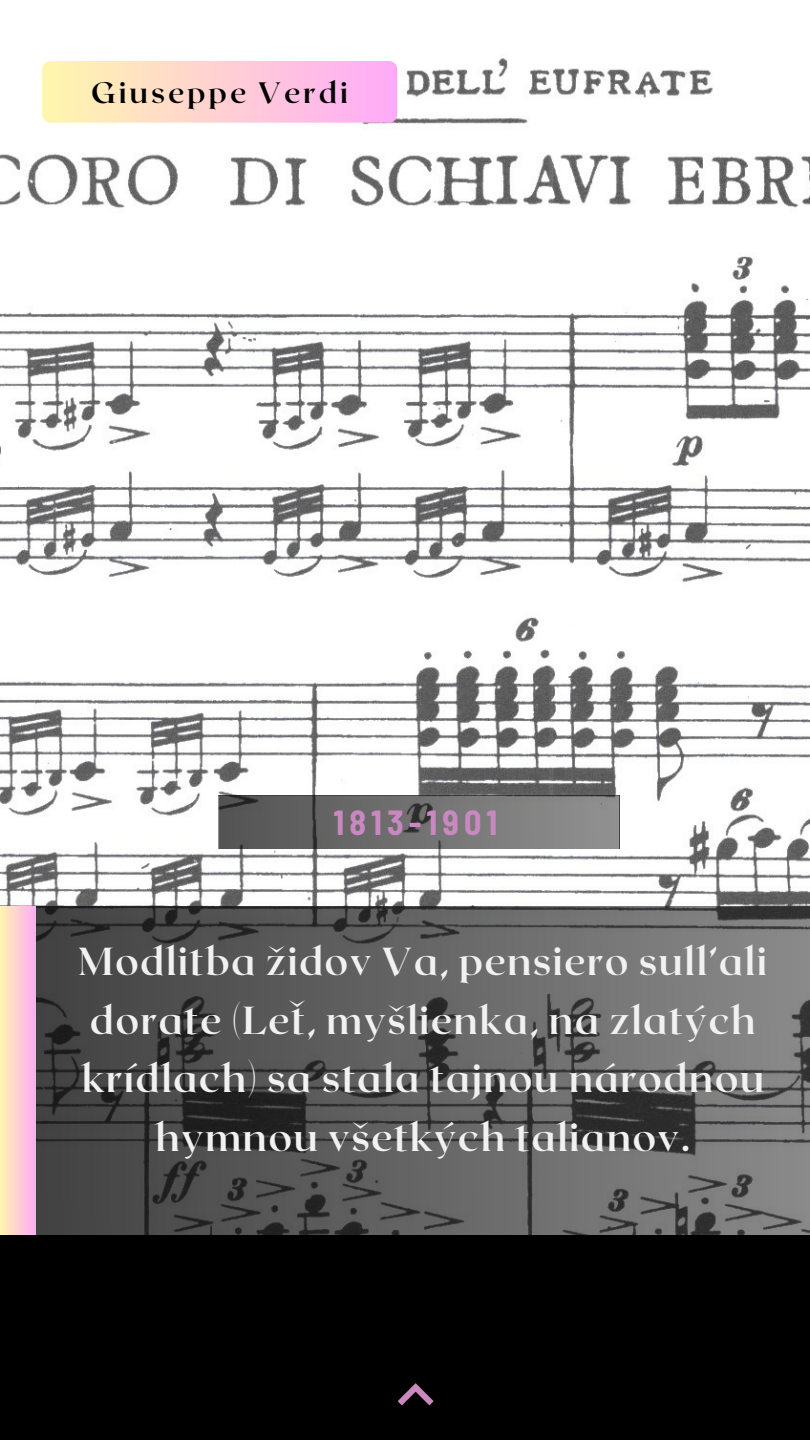
<style>
.page{position:relative;width:810px;height:1440px;background:#fff}
.page>*{position:absolute;margin:0;border:0;box-sizing:border-box;transform-origin:0 0}
.t1{font:700 39px/58.5px "Roxborough CF";letter-spacing:.03em;color:#f1f1f1;text-align:center}
.t2{font:700 semi-condensed 34px "Barlow";letter-spacing:.15em;color:#c989c0}
.t3{font:700 29.5px "Roxborough CF";letter-spacing:.1em;color:#000}
</style>
<div class="page">
<img style="left:0;top:58px;width:810px;height:849px">
<svg style="left:36px;top:907px;width:774px;height:328px;background:#5a5a5a"></svg>
<div style="left:0;top:907px;width:36px;height:382px;background:linear-gradient(to right,#fff4b0,#ffaef5)"></div>
<div style="left:0;top:1235px;width:810px;height:205px;background:#000"></div>
<svg style="left:219px;top:795px;width:400px;height:54px;background:#6d6d6d"></svg>
<svg style="left:398px;top:1383px;width:36px;height:22px"></svg>
<div style="left:42px;top:61px;width:355px;height:62px;background:linear-gradient(to right,#fff7ad,#ffaaf8);border-radius:8px"></div>
<p class="t3" style="left:91px;top:74px;width:258px">Giuseppe Verdi</p>
<p class="t2" style="left:334px;top:801px;width:165px">1813-1901</p>
<p class="t1" style="left:79px;top:930px;width:690px">Modlitba židov Va, pensiero sull’ali dorate (Leť, myšlienka, na zlatých krídlach) sa stala tajnou národnou hymnou všetkých talianov.</p>
</div>
